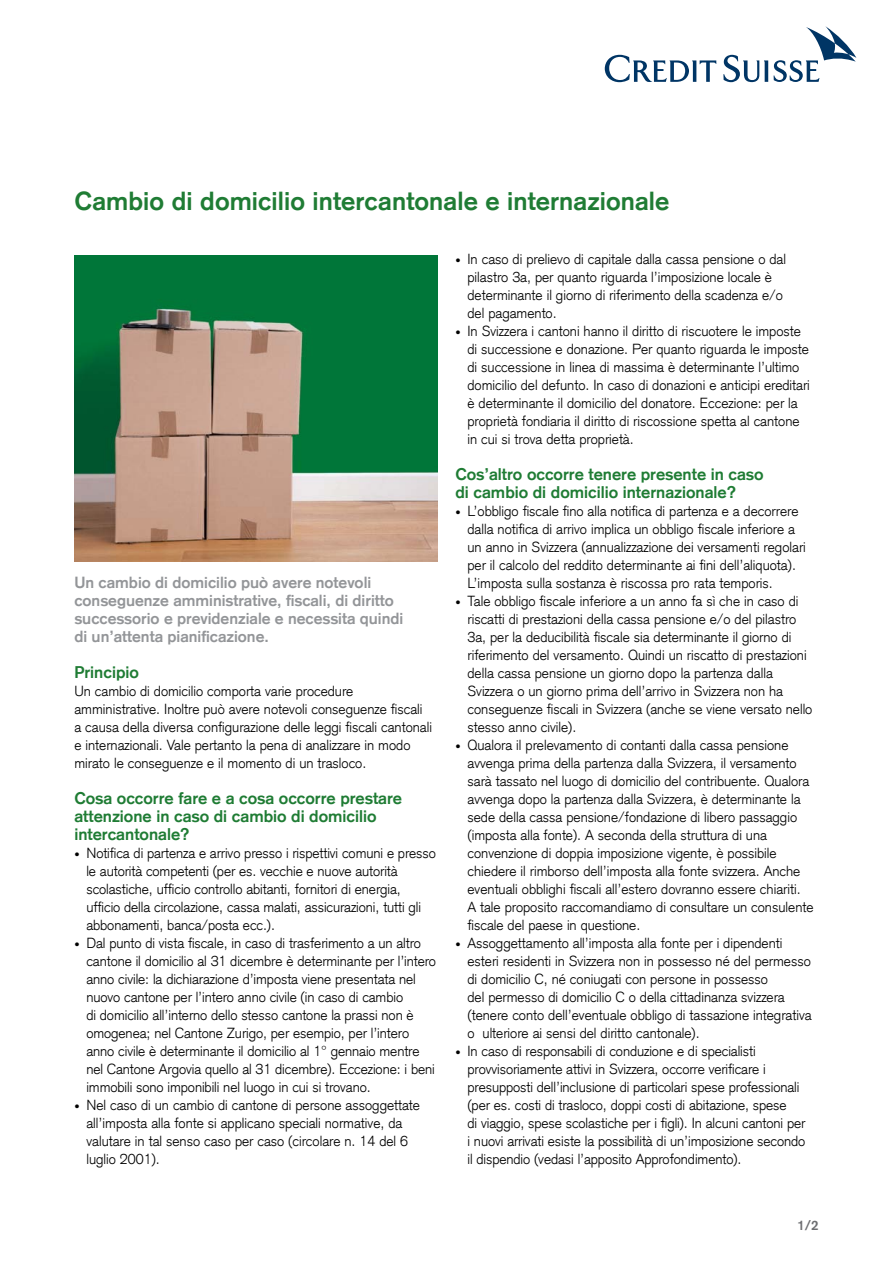
<style>
.page{position:relative;width:893px;height:1263px;background:#fff}
.page>*{position:absolute;margin:0;border:0;box-sizing:border-box;transform-origin:0 0}
.t1{font:700 25.5px "Credit Suisse Type";letter-spacing:.005em;color:#1f7c34}
.t2{font:700 16.5px/18px "Credit Suisse Type";color:#1f7c34}
.t3{font:700 15.75px "Credit Suisse Type";color:#939598}
.t4{font:300 14.25px/18px "Credit Suisse Type";color:#000}
.t5{font:700 13.5px "Credit Suisse Type";color:#6d6e71}
.s1{font-size:10.5px}
</style>
<div class="page">
<svg style="left:605px;top:26px;width:251px;height:56px"></svg>
<img style="left:74px;top:255px;width:363px;height:306px">
<h2 class="t1" style="left:74px;top:186px;width:596px">Cambio di domicilio intercantonale e internazionale</h2>
<h5 class="t3" style="left:74px;top:573px;width:298px">Un cambio di domicilio può avere notevoli</h5>
<h5 class="t3" style="left:74px;top:591px;width:321px">conseguenze amministrative, fiscali, di diritto</h5>
<h5 class="t3" style="left:74px;top:609px;width:330px">successorio e previdenziale e necessita quindi</h5>
<h5 class="t3" style="left:74px;top:627px;width:196px">di un’attenta pianificazione.</h5>
<h4 class="t2" style="left:74px;top:663px;width:66px">Principio</h4>
<p class="t4" style="left:74px;top:682px;width:281px">Un cambio di domicilio comporta varie procedure</p>
<p class="t4" style="left:74px;top:700px;width:359px">amministrative. Inoltre può avere notevoli conseguenze fiscali a causa della diversa configurazione delle leggi fiscali cantonali</p>
<p class="t4" style="left:74px;top:736px;width:338px">e internazionali. Vale pertanto la pena di analizzare in modo mirato le conseguenze e il momento di un trasloco.</p>
<h4 class="t2" style="left:74px;top:789px;width:329px">Cosa occorre fare e a cosa occorre prestare attenzione in caso di cambio di domicilio intercantonale?</h4>
<p class="t4" style="left:74px;top:844px;width:363px"><span class="s1">•</span> Notifica di partenza e arrivo presso i rispettivi comuni e presso</p>
<p class="t4" style="left:86px;top:862px;width:313px">le autorità competenti (per es. vecchie e nuove autorità</p>
<p class="t4" style="left:86px;top:880px;width:336px">scolastiche, ufficio controllo abitanti, fornitori di energia, ufficio della circolazione, cassa malati, assicurazioni, tutti gli</p>
<p class="t4" style="left:86px;top:916px;width:190px">abbonamenti, banca/posta ecc.).</p>
<p class="t4" style="left:74px;top:934px;width:348px"><span class="s1">•</span> Dal punto di vista fiscale, in caso di trasferimento a un altro</p>
<p class="t4" style="left:86px;top:952px;width:351px">cantone il domicilio al 31 dicembre è determinante per l’intero anno civile: la dichiarazione d’imposta viene presentata nel nuovo cantone per l’intero anno civile (in caso di cambio<br>di domicilio all’interno dello stesso cantone la prassi non è omogenea; nel Cantone Zurigo, per esempio, per l’intero anno civile è determinante il domicilio al 1° gennaio mentre nel Cantone Argovia quello al 31 dicembre). Eccezione: i beni immobili sono imponibili nel luogo in cui si trovano.</p>
<p class="t4" style="left:86px;top:1096px;width:335px;text-indent:-12px"><span class="s1">•</span> Nel caso di un cambio di cantone di persone assoggettate all’imposta alla fonte si applicano speciali normative, da valutare in tal senso caso per caso (circolare n. 14 del 6 luglio 2001).</p>
<p class="t4" style="left:467px;top:250px;width:320px;text-indent:-12px"><span class="s1">•</span> In caso di prelievo di capitale dalla cassa pensione o dal pilastro 3a, per quanto riguarda l’imposizione locale è determinante il giorno di riferimento della scadenza e/o del pagamento.</p>
<p class="t4" style="left:467px;top:322px;width:344px;text-indent:-12px"><span class="s1">•</span> In Svizzera i cantoni hanno il diritto di riscuotere le imposte di successione e donazione. Per quanto riguarda le imposte di successione in linea di massima è determinante l’ultimo domicilio del defunto. In caso di donazioni e anticipi ereditari è determinante il domicilio del donatore. Eccezione: per la proprietà fondiaria il diritto di riscossione spetta al cantone in cui si trova detta proprietà.</p>
<h4 class="t2" style="left:455px;top:465px;width:310px">Cos’altro occorre tenere presente in caso di cambio di domicilio internazionale?</h4>
<p class="t4" style="left:467px;top:502px;width:340px;text-indent:-12px"><span class="s1">•</span> L’obbligo fiscale fino alla notifica di partenza e a decorrere dalla notifica di arrivo implica un obbligo fiscale inferiore a un anno in Svizzera (annualizzazione dei versamenti regolari per il calcolo del reddito determinante ai fini dell’aliquota).<br>L’imposta sulla sostanza è riscossa pro rata temporis.</p>
<p class="t4" style="left:455px;top:592px;width:344px"><span class="s1">•</span> Tale obbligo fiscale inferiore a un anno fa sì che in caso di</p>
<p class="t4" style="left:467px;top:610px;width:330px">riscatti di prestazioni della cassa pensione e/o del pilastro</p>
<p class="t4" style="left:467px;top:628px;width:325px">3a, per la deducibilità fiscale sia determinante il giorno di</p>
<p class="t4" style="left:467px;top:646px;width:341px">riferimento del versamento. Quindi un riscatto di prestazioni della cassa pensione un giorno dopo la partenza dalla<br>Svizzera o un giorno prima dell’arrivo in Svizzera non ha</p>
<p class="t4" style="left:467px;top:700px;width:346px">conseguenze fiscali in Svizzera (anche se viene versato nello</p>
<p class="t4" style="left:467px;top:718px;width:110px">stesso anno civile).</p>
<p class="t4" style="left:467px;top:736px;width:348px;text-indent:-12px"><span class="s1">•</span> Qualora il prelevamento di contanti dalla cassa pensione avvenga prima della partenza dalla Svizzera, il versamento sarà tassato nel luogo di domicilio del contribuente. Qualora avvenga dopo la partenza dalla Svizzera, è determinante la sede della cassa pensione/fondazione di libero passaggio (imposta alla fonte). A seconda della struttura di una convenzione di doppia imposizione vigente, è possibile chiedere il rimborso dell’imposta alla fonte svizzera. Anche eventuali obblighi fiscali all’estero dovranno essere chiariti.<br>A tale proposito raccomandiamo di consultare un consulente fiscale del paese in questione.</p>
<p class="t4" style="left:467px;top:934px;width:346px;text-indent:-12px"><span class="s1">•</span> Assoggettamento all’imposta alla fonte per i dipendenti esteri residenti in Svizzera non in possesso né del permesso di domicilio C, né coniugati con persone in possesso<br>del permesso di domicilio C o della cittadinanza svizzera (tenere conto dell’eventuale obbligo di tassazione integrativa</p>
<p class="t4" style="left:467px;top:1024px;width:234px">o ulteriore ai sensi del diritto cantonale).</p>
<p class="t4" style="left:455px;top:1042px;width:302px"><span class="s1">•</span> In caso di responsabili di conduzione e di specialisti</p>
<p class="t4" style="left:467px;top:1060px;width:300px">provvisoriamente attivi in Svizzera, occorre verificare i</p>
<p class="t4" style="left:467px;top:1078px;width:333px">presupposti dell’inclusione di particolari spese professionali (per es. costi di trasloco, doppi costi di abitazione, spese</p>
<p class="t4" style="left:467px;top:1114px;width:339px;text-align:justify">di viaggio, spese scolastiche per i figli). In alcuni cantoni per i nuovi arrivati esiste la possibilità di un’imposizione secondo il dispendio (vedasi l’apposito Approfondimento).</p>
<p class="t5" style="left:797px;top:1217px;width:23px">1/2</p>
</div>
